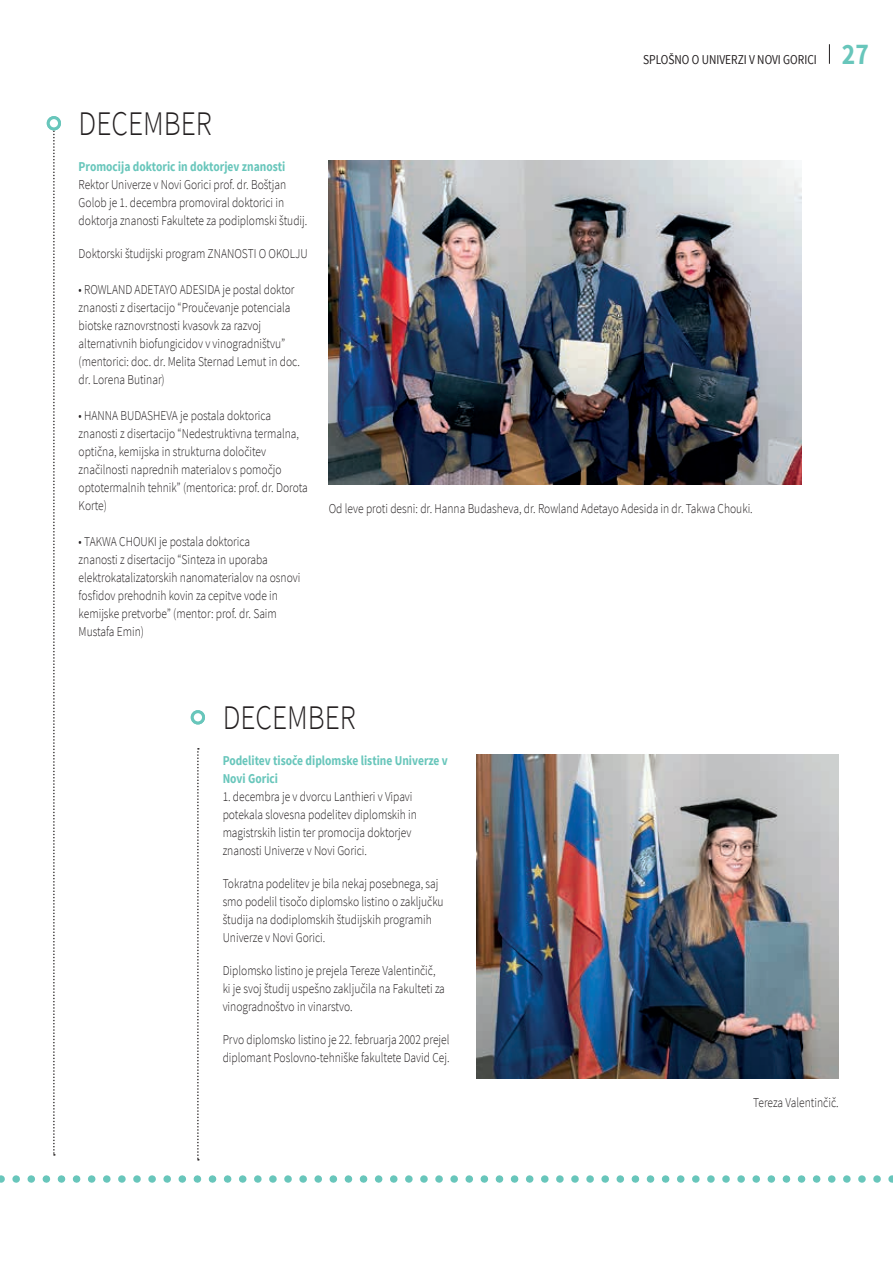
<style>
.page{position:relative;width:893px;height:1263px;background:#fff}
.page>*{position:absolute;margin:0;border:0;box-sizing:border-box;transform-origin:0 0}
.t1{font:300 34.5px "Source Sans Pro";color:#231f20;scale:.85 1}
.t2{font:700 30px "Source Sans Pro";color:#68c6bb;scale:.85 1}
.t3{font:300 13.5px/18px "Source Sans Pro";color:#231f20;scale:.85 1}
.t4{font:700 13.5px/18px "Source Sans Pro";color:#68c6bb;scale:.85 1}
.t5{font:13.5px "Source Sans Pro";color:#231f20;scale:.85 1}
</style>
<div class="page">
<svg style="left:829px;top:44px;width:1px;height:20px"></svg>
<svg style="left:53px;top:130px;width:2px;height:1025px"></svg>
<img style="left:329px;top:161px;width:472px;height:324px">
<svg style="left:197px;top:748px;width:2px;height:412px"></svg>
<img style="left:476px;top:755px;width:363px;height:324px">
<svg style="left:0;top:1175px;width:893px;height:8px"></svg>
<div style="left:47px;top:116px;width:14px;height:14px;border:3px solid #68c6bb;border-radius:50%"></div>
<div style="left:191px;top:710px;width:14px;height:14px;border:3px solid #68c6bb;border-radius:50%"></div>
<h1 class="t1" style="left:79px;top:103px;width:158px">DECEMBER</h1>
<p class="t4" style="left:79px;top:158px;width:245px">Promocija doktoric in doktorjev znanosti</p>
<p class="t3" style="left:79px;top:175px;width:271px">Rektor Univerze v Novi Gorici prof. dr. Boštjan<br>Golob je 1. decembra promoviral doktorici in doktorja znanosti Fakultete za podiplomski študij.</p>
<p class="t3" style="left:79px;top:244px;width:271px">Doktorski študijski program ZNANOSTI O OKOLJU</p>
<p class="t3" style="left:79px;top:280px;width:262px">• ROWLAND ADETAYO ADESIDA je postal doktor znanosti z disertacijo “Proučevanje potenciala biotske raznovrstnosti kvasovk za razvoj alternativnih biofungicidov v vinogradništvu” (mentorici: doc. dr. Melita Sternad Lemut in doc. dr. Lorena Butinar)</p>
<p class="t3" style="left:79px;top:406px;width:271px">• HANNA BUDASHEVA je postala doktorica znanosti z disertacijo “Nedestruktivna termalna, optična, kemijska in strukturna določitev značilnosti naprednih materialov s pomočjo optotermalnih tehnik” (mentorica: prof. dr. Dorota Korte)</p>
<p class="t3" style="left:79px;top:532px;width:262px">• TAKWA CHOUKI je postala doktorica<br>znanosti z disertacijo “Sinteza in uporaba elektrokatalizatorskih nanomaterialov na osnovi fosfidov prehodnih kovin za cepitve vode in kemijske pretvorbe” (mentor: prof. dr. Saim Mustafa Emin)</p>
<p class="t5" style="left:643px;top:51px;width:206px">SPLOŠNO O UNIVERZI V NOVI GORICI</p>
<h2 class="t2" style="left:842px;top:35px;width:33px">27</h2>
<p class="t3" style="left:329px;top:499px;width:500px">Od leve proti desni: dr. Hanna Budasheva, dr. Rowland Adetayo Adesida in dr. Takwa Chouki.</p>
<h1 class="t1" style="left:223px;top:697px;width:158px">DECEMBER</h1>
<p class="t4" style="left:223px;top:752px;width:267px">Podelitev tisoče diplomske listine Univerze v<br>Novi Gorici</p>
<p class="t3" style="left:223px;top:787px;width:230px">1. decembra je v dvorcu Lanthieri v Vipavi potekala slovesna podelitev diplomskih in magistrskih listin ter promocija doktorjev znanosti Univerze v Novi Gorici.</p>
<p class="t3" style="left:223px;top:874px;width:262px">Tokratna podelitev je bila nekaj posebnega, saj smo podelil tisočo diplomsko listino o zaključku študija na dodiplomskih študijskih programih Univerze v Novi Gorici.</p>
<p class="t3" style="left:223px;top:961px;width:263px">Diplomsko listino je prejela Tereze Valentinčič, ki je svoj študij uspešno zaključila na Fakulteti za vinogradnoštvo in vinarstvo.</p>
<p class="t3" style="left:223px;top:1030px;width:268px">Prvo diplomsko listino je 22. februarja 2002 prejel diplomant Poslovno-tehniške fakultete David Cej.</p>
<p class="t3" style="left:753px;top:1093px;width:102px">Tereza Valentinčič.</p>
</div>
